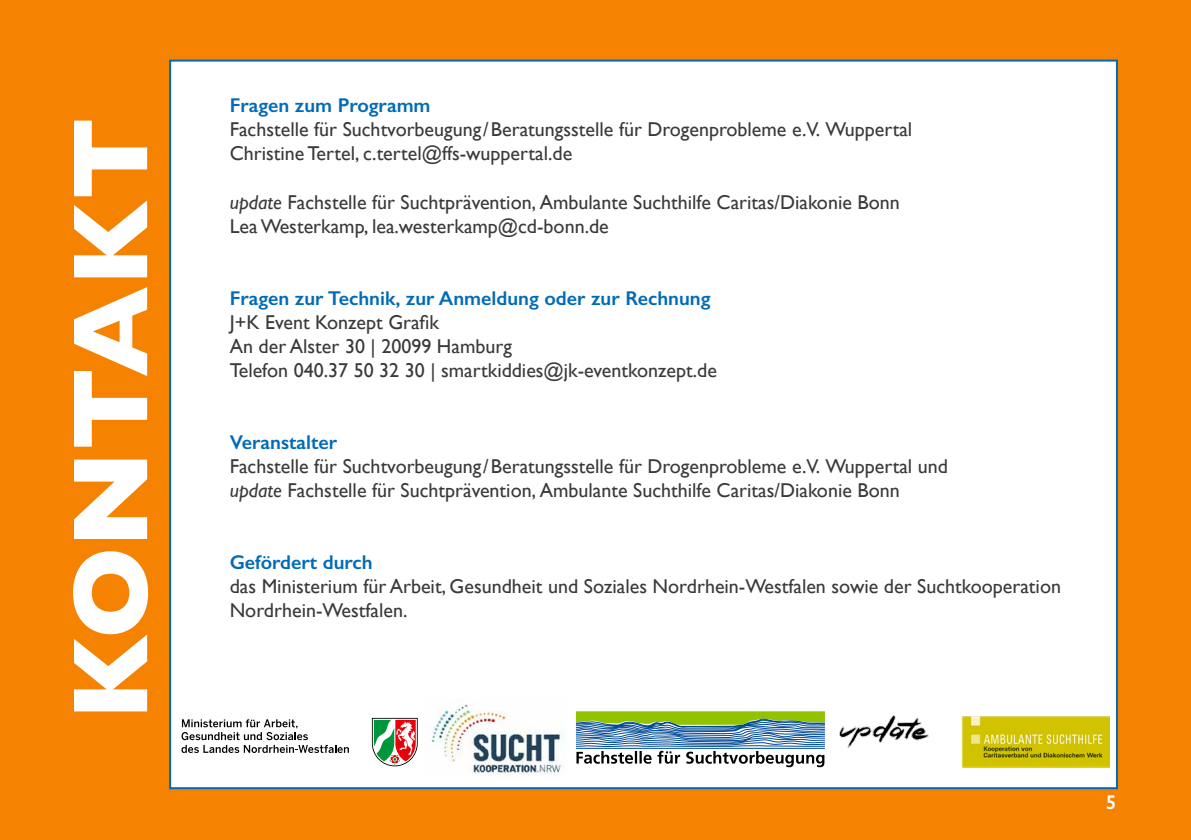
<style>
.page{position:relative;width:1191px;height:840px;background:#fff}
.page>*{position:absolute;margin:0;border:0;box-sizing:border-box;transform-origin:0 0}
.t1{font:700 108px "Gill Sans";letter-spacing:-.005em;color:#fff}
.t2{font:20px/24px "Gill Sans";color:#393b39}
.t3{font:600 20px "Gill Sans";color:#006bb6}
.t4{font:600 20px "Gill Sans";color:#fff}
.s1{font-style:italic}
</style>
<div class="page">
<div style="left:0;top:0;width:1191px;height:839px;background:#f58200"></div>
<div style="left:169px;top:60px;width:949px;height:728px;background:#fff;border:2px solid #006bb6"></div>
<svg style="left:575px;top:711px;width:247px;height:55px"></svg>
<img style="left:822px;top:711px;width:287px;height:57px">
<svg style="left:372px;top:717px;width:46px;height:48px"></svg>
<svg style="left:181px;top:719px;width:168px;height:33px"></svg>
<img style="left:431px;top:704px;width:134px;height:71px">
<h1 class="t1" style="left:25px;top:720px;width:605px;rotate:-90deg">KONTAKT</h1>
<p class="t3" style="left:230px;top:93px;width:202px">Fragen zum Programm</p>
<p class="t2" style="left:230px;top:117px;width:684px">Fachstelle für Suchtvorbeugung/Beratungsstelle für Drogenprobleme e.V. Wuppertal<br>Christine Tertel, c.tertel@ffs-wuppertal.de</p>
<p class="t2" style="left:230px;top:189px;width:671px"><span class="s1">update</span> Fachstelle für Suchtprävention, Ambulante Suchthilfe Caritas/Diakonie Bonn<br>Lea Westerkamp, lea.westerkamp@cd-bonn.de</p>
<p class="t3" style="left:230px;top:285px;width:482px">Fragen zur Technik, zur Anmeldung oder zur Rechnung</p>
<p class="t2" style="left:230px;top:309px;width:489px">J+K Event Konzept Grafik<br>An der Alster 30 | 20099 Hamburg<br>Telefon 040.37 50 32 30 | smartkiddies@jk-eventkonzept.de</p>
<p class="t3" style="left:230px;top:429px;width:109px">Veranstalter</p>
<p class="t2" style="left:230px;top:453px;width:720px">Fachstelle für Suchtvorbeugung/Beratungsstelle für Drogenprobleme e.V. Wuppertal und <span class="s1">update</span> Fachstelle für Suchtprävention, Ambulante Suchthilfe Caritas/Diakonie Bonn</p>
<p class="t3" style="left:230px;top:549px;width:144px">Gefördert durch</p>
<p class="t2" style="left:230px;top:573px;width:833px">das Ministerium für Arbeit, Gesundheit und Soziales Nordrhein-Westfalen sowie der Suchtkooperation<br>Nordrhein-Westfalen.</p>
<p class="t4" style="left:1106px;top:789px;width:12px">5</p>
</div>
